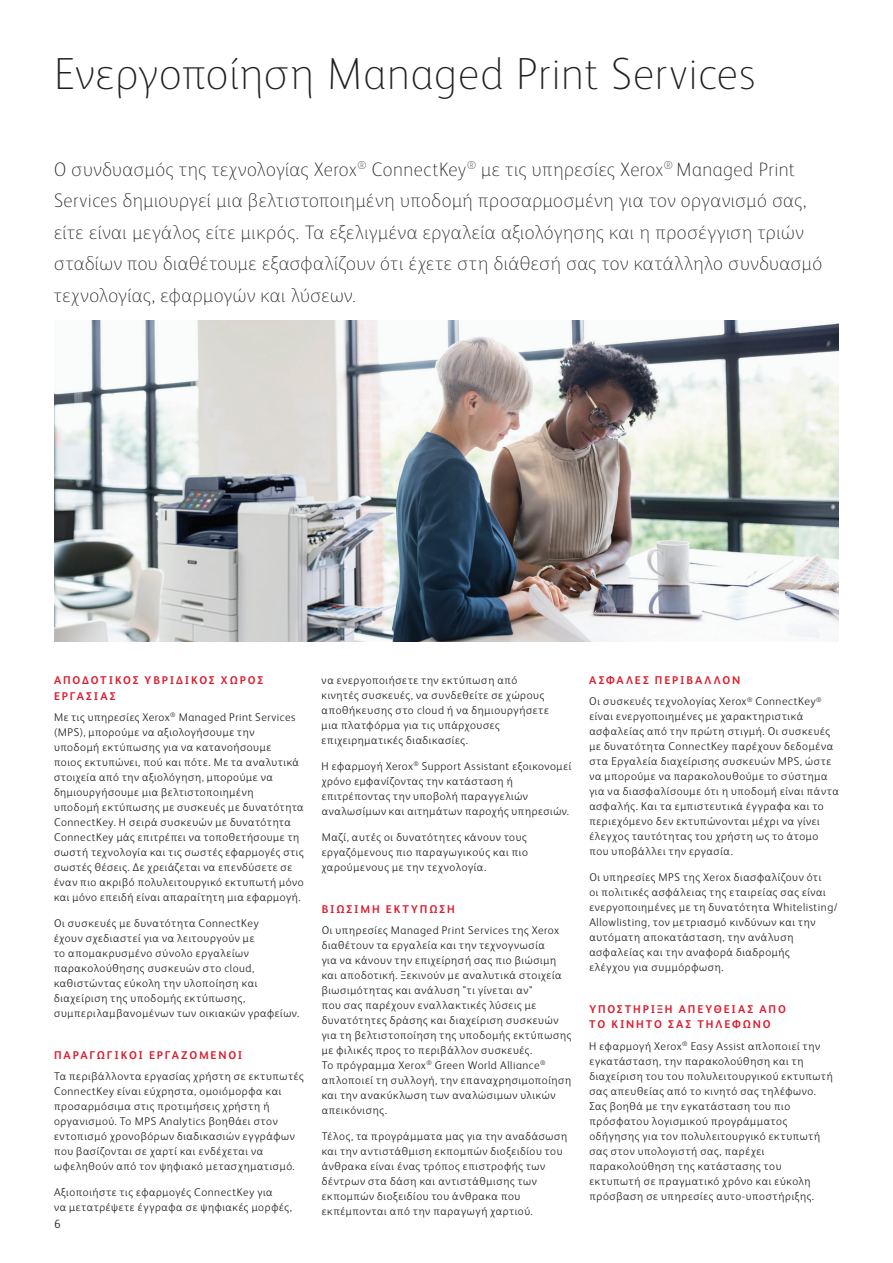
<style>
.page{position:relative;width:893px;height:1263px;background:#fff}
.page>*{position:absolute;margin:0;border:0;box-sizing:border-box;transform-origin:0 0}
.t1{font:100 45px "Xerox Sans";letter-spacing:.02em;color:#231f20}
.t2{font:100 19.5px/31.5px "Xerox Sans";letter-spacing:.025em;color:#231f20}
.t3{font:300 12px "Xerox Sans";color:#231f20}
.t4{font:300 11.25px/15px "Xerox Sans";letter-spacing:.055em;color:#231f20}
.t5{font:700 11.25px/15.8px "Xerox Sans";letter-spacing:.16em;color:#db1e30}
.s1{font-weight:700;color:#db1e30}
</style>
<div class="page">
<img style="left:54px;top:321px;width:785px;height:320px">
<h1 class="t1" style="left:54px;top:44px;width:703px">Ενεργοποίηση Managed Print Services</h1>
<p class="t2" style="left:54px;top:152px;width:770px">Ο συνδυασμός της τεχνολογίας Xerox<sup>®</sup> ConnectKey<sup>®</sup> με τις υπηρεσίες Xerox<sup>®</sup> Managed Print Services δημιουργεί μια βελτιστοποιημένη υποδομή προσαρμοσμένη για τον οργανισμό σας, είτε είναι μεγάλος είτε μικρός. Τα εξελιγμένα εργαλεία αξιολόγησης και η προσέγγιση τριών σταδίων που διαθέτουμε εξασφαλίζουν ότι έχετε στη διάθεσή σας τον κατάλληλο συνδυασμό τεχνολογίας, εφαρμογών και λύσεων.</p>
<p class="t5" style="left:54px;top:672px;width:211px">ΑΠΟΔΟΤΙΚΌΣ ΥΒΡΙΔΙΚΌΣ ΧΏΡΟΣ<br>ΕΡΓΑΣΊ ΑΣ</p>
<p class="t4" style="left:54px;top:709px;width:251px">Με τις υπηρεσίες Xerox<sup>®</sup> Managed Print Services (MPS), μπορούμε να αξιολογήσουμε την<br>υποδομή εκτύπωσης για να κατανοήσουμε<br>ποιος εκτυπώνει, πού και πότε. Με τα αναλυτικά στοιχεία από την αξιολόγηση, μπορούμε να δημιουργήσουμε μια βελτιστοποιημένη<br>υποδομή εκτύπωσης με συσκευές με δυνατότητα ConnectKey. Η σειρά συσκευών με δυνατότητα ConnectKey μάς επιτρέπει να τοποθετήσουμε τη σωστή τεχνολογία και τις σωστές εφαρμογές στις σωστές θέσεις. Δε χρειάζεται να επενδύσετε σε έναν πιο ακριβό πολυλειτουργικό εκτυπωτή μόνο και μόνο επειδή είναι απαραίτητη μια εφαρμογή.</p>
<p class="t4" style="left:54px;top:915px;width:247px">Οι συσκευές με δυνατότητα ConnectKey<br>έχουν σχεδιαστεί για να λειτουργούν με<br>το απομακρυσμένο σύνολο εργαλείων παρακολούθησης συσκευών στο cloud, καθιστώντας εύκολη την υλοποίηση και διαχείριση της υποδομής εκτύπωσης, συμπεριλαμβανομένων των οικιακών γραφείων.</p>
<p class="t5" style="left:54px;top:1047px;width:190px">ΠΑΡΑΓΩΓΙΚΟΊ ΕΡΓΑΖΌΜΕΝΟΙ</p>
<p class="t4" style="left:54px;top:1068px;width:251px">Τα περιβάλλοντα εργασίας χρήστη σε εκτυπωτές ConnectKey είναι εύχρηστα, ομοιόμορφα και προσαρμόσιμα στις προτιμήσεις χρήστη ή οργανισμού. Το MPS Analytics βοηθάει στον εντοπισμό χρονοβόρων διαδικασιών εγγράφων που βασίζονται σε χαρτί και ενδέχεται να ωφεληθούν από τον ψηφιακό μετασχηματισμό.</p>
<p class="t4" style="left:54px;top:1184px;width:239px">Αξιοποιήστε τις εφαρμογές ConnectKey για<br>να μετατρέψετε έγγραφα σε ψηφιακές μορφές,</p>
<p class="t3" style="left:54px;top:1216px;width:8px">6</p>
<p class="t4" style="left:322px;top:672px;width:229px">να ενεργοποιήσετε την εκτύπωση από κινητές συσκευές, να συνδεθείτε σε χώρους αποθήκευσης στο cloud ή να δημιουργήσετε μια πλατφόρμα για τις υπάρχουσες επιχειρηματικές διαδικασίες.</p>
<p class="t4" style="left:322px;top:758px;width:251px">Η εφαρμογή Xerox<sup>®</sup> Support Assistant εξοικονομεί χρόνο εμφανίζοντας την κατάσταση ή επιτρέποντας την υποβολή παραγγελιών αναλωσίμων και αιτημάτων παροχής υπηρεσιών.</p>
<p class="t4" style="left:322px;top:829px;width:208px;text-align:justify">Μαζί, αυτές οι δυνατότητες κάνουν τους εργαζόμενους πιο παραγωγικούς και πιο χαρούμενους με την τεχνολογία.</p>
<p class="t5" style="left:322px;top:900px;width:135px">ΒΙΏΣΙΜΗ ΕΚΤΎΠΩΣΗ</p>
<p class="t4" style="left:322px;top:922px;width:251px">Οι υπηρεσίες Managed Print Services της Xerox διαθέτουν τα εργαλεία και την τεχνογνωσία<br>για να κάνουν την επιχείρησή σας πιο βιώσιμη και αποδοτική. Ξεκινούν με αναλυτικά στοιχεία βιωσιμότητας και ανάλυση "τι γίνεται αν"<br>που σας παρέχουν εναλλακτικές λύσεις με δυνατότητες δράσης και διαχείριση συσκευών για τη βελτιστοποίηση της υποδομής εκτύπωσης με φιλικές προς το περιβάλλον συσκευές.<br>Το πρόγραμμα Xerox<sup>®</sup> Green World Alliance<sup>® </sup>απλοποιεί τη συλλογή, την επαναχρησιμοποίηση και την ανακύκλωση των αναλώσιμων υλικών απεικόνισης.</p>
<p class="t4" style="left:322px;top:1128px;width:247px">Τέλος, τα προγράμματα μας για την αναδάσωση και την αντιστάθμιση εκπομπών διοξειδίου του άνθρακα είναι ένας τρόπος επιστροφής των δέντρων στα δάση και αντιστάθμισης των εκπομπών διοξειδίου του άνθρακα που εκπέμπονται από την παραγωγή χαρτιού.</p>
<p class="t4" style="left:589px;top:669px;width:234px;line-height:21.5px"><span class="s1">ΑΣΦΑΛΈ Σ ΠΕΡΙΒΆΛΛΟΝ<br></span>Οι συσκευές τεχνολογίας Xerox<sup>®</sup> ConnectKey<sup>®</sup></p>
<p class="t4" style="left:589px;top:708px;width:251px">είναι ενεργοποιημένες με χαρακτηριστικά ασφαλείας από την πρώτη στιγμή. Οι συσκευές με δυνατότητα ConnectKey παρέχουν δεδομένα στα Εργαλεία διαχείρισης συσκευών MPS, ώστε να μπορούμε να παρακολουθούμε το σύστημα για να διασφαλίσουμε ότι η υποδομή είναι πάντα ασφαλής. Και τα εμπιστευτικά έγγραφα και το περιεχόμενο δεν εκτυπώνονται μέχρι να γίνει έλεγχος ταυτότητας του χρήστη ως το άτομο που υποβάλλει την εργασία.</p>
<p class="t4" style="left:589px;top:869px;width:250px">Οι υπηρεσίες MPS της Xerox διασφαλίζουν ότι<br>οι πολιτικές ασφάλειας της εταιρείας σας είναι ενεργοποιημένες με τη δυνατότητα Whitelisting/ Allowlisting, τον μετριασμό κινδύνων και την αυτόματη αποκατάσταση, την ανάλυση ασφαλείας και την αναφορά διαδρομής<br>ελέγχου για συμμόρφωση.</p>
<p class="t5" style="left:589px;top:1001px;width:197px;line-height:15px">ΥΠΟΣΤΉΡΙΞΗ ΑΠΕΥΘΕΊ ΑΣ ΑΠΌ<br>ΤΟ ΚΙΝΗΤΌ ΣΑΣ ΤΗΛΈΦΩΝΟ</p>
<p class="t4" style="left:589px;top:1038px;width:245px">Η εφαρμογή Xerox<sup>®</sup> Easy Assist απλοποιεί την εγκατάσταση, την παρακολούθηση και τη διαχείριση του του πολυλειτουργικού εκτυπωτή σας απευθείας από το κινητό σας τηλέφωνο.<br>Σας βοηθά με την εγκατάσταση του πιο πρόσφατου λογισμικού προγράμματος οδήγησης για τον πολυλειτουργικό εκτυπωτή σας στον υπολογιστή σας, παρέχει παρακολούθηση της κατάστασης του εκτυπωτή σε πραγματικό χρόνο και εύκολη πρόσβαση σε υπηρεσίες αυτο-υποστήριξης.</p>
</div>
